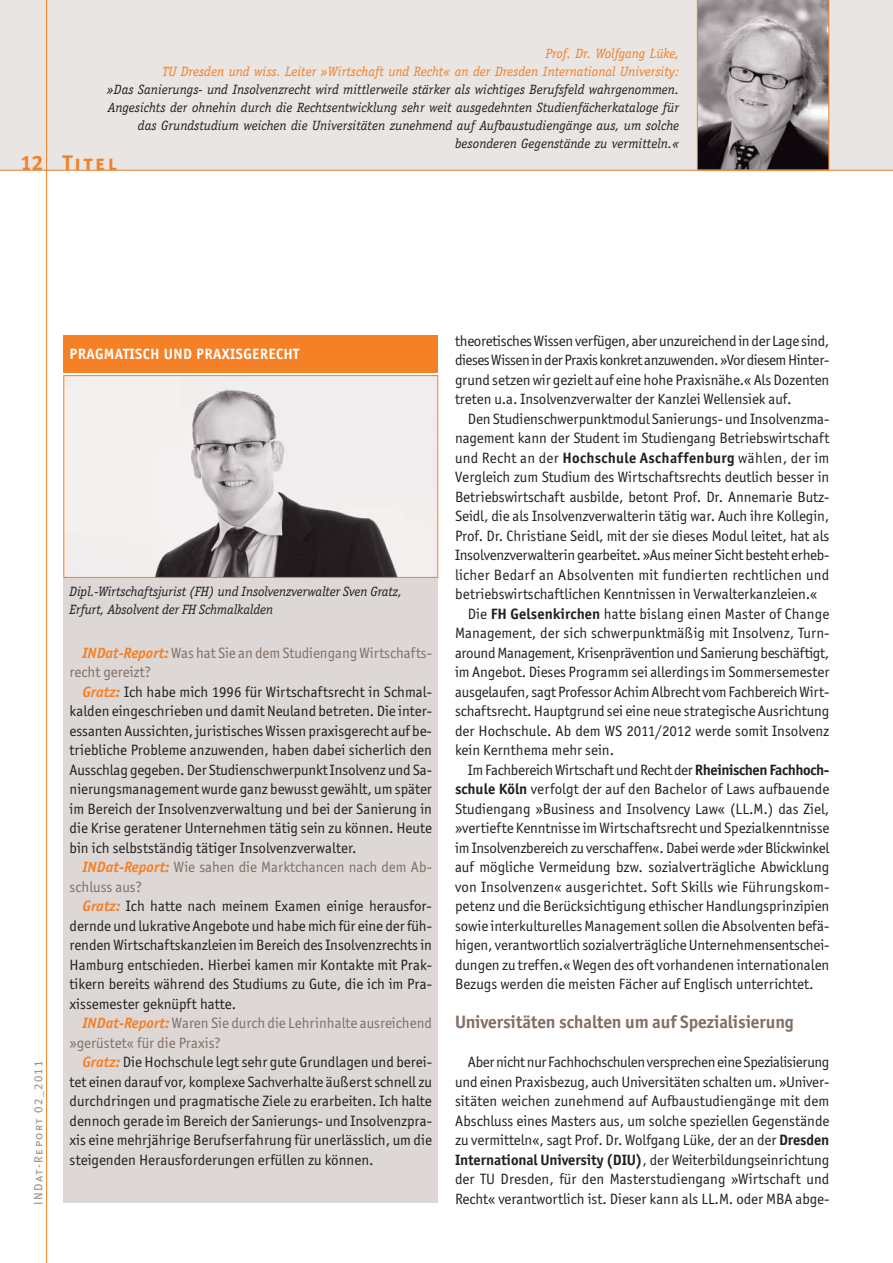
<style>
.page{position:relative;width:893px;height:1263px;background:#fff}
.page>*{position:absolute;margin:0;border:0;box-sizing:border-box;transform-origin:0 0}
.t1{font:21px "Meta Plus Bold Caps";letter-spacing:.105em;color:#f58025}
.t2{font:700 18px "Officina Sans ITC Std";letter-spacing:-.005em;color:#826f65}
.t3{font:15px/19.5px "Officina Sans ITC Std";letter-spacing:-.005em;color:#231f20;text-align:justify}
.t4{font:15px/19.5px "Officina Sans ITC Std";color:#826f65}
.t5{font:15px "Officina Sans ITC Std";letter-spacing:.015em;color:#231f20}
.t6{font:15px "Officina Sans ITC Std";letter-spacing:.02em;color:#231f20}
.t7{font:700 15px "Officina Sans ITC Std";letter-spacing:.025em;color:#fff}
.t8{font:italic 13.5px/18px "Officina Serif";color:#231f20;text-align:right}
.t9{font:italic 13.5px/18px "Officina Serif";color:#f58025;text-align:right}
.t10{font:italic 13.5px/18px "Officina Ser ITC Std";color:#231f20}
.t11{font:12px "Meta Plus Book Caps";letter-spacing:.105em;color:#9f928f}
.s1{font-weight:700;font-style:italic;color:#f58025}
.s2{font-weight:700}
</style>
<div class="page">
<div style="left:0;top:0;width:892px;height:170px;background:#e8e5e3"></div>
<svg style="left:697px;top:0;width:132px;height:170px;background:#91898a"></svg>
<hr style="left:46px;top:0;width:1px;height:1263px;background:#f58025">
<hr style="left:0;top:170px;width:892px;height:1px;background:#f58025">
<div style="left:64px;top:577px;width:374px;height:626px;background:#ddd8d6"></div>
<img style="left:66px;top:377px;width:370px;height:199px">
<div style="left:64px;top:375px;width:374px;height:203px;border:1px solid #f58025"></div>
<div style="left:64px;top:336px;width:374px;height:37px;background:#f58025"></div>
<h1 class="t1" style="left:20px;top:150px;width:24px">12</h1>
<p class="t9" style="left:162px;top:45px;width:518px">Prof. Dr. Wolfgang Lüke,<br>TU Dresden und wiss. Leiter »Wirtschaft und Recht« an der Dresden International University:</p>
<p class="t8" style="left:107px;top:81px;width:573px">»Das Sanierungs- und Insolvenzrecht wird mittlerweile stärker als wichtiges Berufsfeld wahrgenommen.<br>Angesichts der ohnehin durch die Rechtsentwicklung sehr weit ausgedehnten Studienfächerkataloge für das Grundstudium weichen die Universitäten zunehmend auf Aufbaustudiengänge aus, um solche besonderen Gegenstände zu vermitteln.«</p>
<h1 class="t1" style="left:62px;top:151px;width:56px">Titel</h1>
<p class="t11" style="left:31px;top:1205px;width:145px;rotate:-90deg">INDat-Report 02_2011</p>
<p class="t7" style="left:70px;top:346px;width:231px">PRAGMATISCH UND PRAXISGERECHT</p>
<p class="t10" style="left:70px;top:583px;width:334px">Dipl.-Wirtschaftsjurist (FH) und Insolvenzverwalter Sven Gratz,<br>Erfurt, Absolvent der FH Schmalkalden</p>
<p class="t4" style="left:70px;top:643px;width:364px;text-indent:13px"><span class="s1">INDat-Report:</span> Was hat Sie an dem Studiengang Wirtschafts&shy;recht gereizt?</p>
<p class="t3" style="left:70px;top:682px;width:364px;text-indent:13px"><span class="s1">Gratz:</span> Ich habe mich 1996 für Wirtschaftsrecht in Schmal&shy;kalden eingeschrieben und damit Neuland betreten. Die inter&shy;essanten Aussichten, juristisches Wissen praxisgerecht auf be&shy;triebliche Probleme anzuwenden, haben dabei sicherlich den Ausschlag gegeben. Der Studienschwerpunkt Insolvenz und Sa&shy;nierungsmanagement wurde ganz bewusst gewählt, um später im Bereich der Insolvenzverwaltung und bei der Sanierung in die Krise geratener Unternehmen tätig sein zu können. Heute bin ich selbstständig tätiger Insolvenzverwalter.</p>
<p class="t4" style="left:70px;top:858px;width:364px;text-indent:13px"><span class="s1">INDat-Report:</span> Wie sahen die Marktchancen nach dem Ab&shy;schluss aus?</p>
<p class="t3" style="left:70px;top:897px;width:364px;text-indent:13px"><span class="s1">Gratz:</span> Ich hatte nach meinem Examen einige herausfor&shy;dernde und lukrative Angebote und habe mich für eine der füh&shy;renden Wirtschaftskanzleien im Bereich des Insolvenzrechts in Hamburg entschieden. Hierbei kamen mir Kontakte mit Prak&shy;tikern bereits während des Studiums zu Gute, die ich im Pra&shy;xissemester geknüpft hatte.</p>
<p class="t4" style="left:70px;top:1014px;width:364px;text-indent:13px"><span class="s1">INDat-Report:</span> Waren Sie durch die Lehrinhalte ausreichend »gerüstet« für die Praxis?</p>
<p class="t3" style="left:70px;top:1053px;width:364px;text-indent:13px"><span class="s1">Gratz:</span> Die Hochschule legt sehr gute Grundlagen und berei&shy;tet einen darauf vor, komplexe Sachverhalte äußerst schnell zu durchdringen und pragmatische Ziele zu erarbeiten. Ich halte dennoch gerade im Bereich der Sanierungs- und Insolvenzpra&shy;xis eine mehrjährige Berufserfahrung für unerlässlich, um die steigenden Herausforderungen erfüllen zu können.</p>
<p class="t3" style="left:455px;top:331px;width:376px">theoretisches Wissen verfügen, aber unzureichend in der Lage sind, dieses Wissen in der Praxis konkret anzuwenden. »Vor diesem Hinter&shy;grund setzen wir gezielt auf eine hohe Praxisnähe.« Als Dozenten treten u.a. Insolvenzverwalter der Kanzlei Wellensiek auf.</p>
<p class="t3" style="left:468px;top:409px;width:363px">Den Studienschwerpunktmodul Sanierungs- und Insolvenzma-</p>
<p class="t3" style="left:455px;top:429px;width:376px">nagement kann der Student im Studiengang Betriebswirtschaft</p>
<p class="t6" style="left:455px;top:450px;width:376px">und Recht an der <span class="s2">Hochschule Aschaffenburg</span> wählen, der im</p>
<p class="t3" style="left:455px;top:468px;width:376px">Vergleich zum Studium des Wirtschaftsrechts deutlich besser in</p>
<p class="t3" style="left:455px;top:487px;width:376px">Betriebswirtschaft ausbilde, betont Prof. Dr. Annemarie Butz-</p>
<p class="t3" style="left:455px;top:507px;width:376px">Seidl, die als Insolvenzverwalterin tätig war. Auch ihre Kollegin,</p>
<p class="t3" style="left:455px;top:526px;width:376px">Prof. Dr. Christiane Seidl, mit der sie dieses Modul leitet, hat als</p>
<p class="t3" style="left:455px;top:546px;width:376px">Insolvenzverwalterin gearbeitet. »Aus meiner Sicht besteht erheb-</p>
<p class="t5" style="left:455px;top:567px;width:376px">licher Bedarf an Absolventen mit fundierten rechtlichen und</p>
<p class="t3" style="left:455px;top:585px;width:364px">betriebswirtschaftlichen Kenntnissen in Verwalterkanzleien.«</p>
<p class="t3" style="left:468px;top:604px;width:363px">Die <span class="s2">FH Gelsenkirchen</span> hatte bislang einen Master of Change</p>
<p class="t3" style="left:455px;top:624px;width:376px">Management, der sich schwerpunktmäßig mit Insolvenz, Turn-</p>
<p class="t3" style="left:455px;top:643px;width:376px">around Management, Krisenprävention und Sanierung beschäftigt,</p>
<p class="t3" style="left:455px;top:663px;width:376px">im Angebot. Dieses Programm sei allerdings im Sommersemester</p>
<p class="t3" style="left:455px;top:682px;width:376px">ausgelaufen, sagt Professor Achim Albrecht vom Fachbereich Wirt-</p>
<p class="t3" style="left:455px;top:702px;width:376px">schaftsrecht. Hauptgrund sei eine neue strategische Ausrichtung</p>
<p class="t3" style="left:455px;top:721px;width:376px">der Hochschule. Ab dem WS 2011/2012 werde somit Insolvenz</p>
<p class="t3" style="left:455px;top:741px;width:161px">kein Kernthema mehr sein.</p>
<p class="t3" style="left:468px;top:760px;width:363px">Im Fachbereich Wirtschaft und Recht der <span class="s2">Rheinischen Fachhoch-</span></p>
<p class="t3" style="left:455px;top:780px;width:376px"><span class="s2">schule Köln</span> verfolgt der auf den Bachelor of Laws aufbauende</p>
<p class="t3" style="left:455px;top:799px;width:376px">Studiengang »Business and Insolvency Law« (LL.M.) das Ziel,</p>
<p class="t3" style="left:455px;top:819px;width:376px">»vertiefte Kenntnisse im Wirtschaftsrecht und Spezialkenntnisse</p>
<p class="t3" style="left:455px;top:838px;width:376px">im Insolvenzbereich zu verschaffen«. Dabei werde »der Blickwinkel</p>
<p class="t3" style="left:455px;top:858px;width:376px">auf mögliche Vermeidung bzw. sozialverträgliche Abwicklung</p>
<p class="t3" style="left:455px;top:877px;width:376px">von Insolvenzen« ausgerichtet. Soft Skills wie Führungskom-</p>
<p class="t3" style="left:455px;top:897px;width:376px">petenz und die Berücksichtigung ethischer Handlungsprinzipien</p>
<p class="t3" style="left:455px;top:916px;width:376px">sowie interkulturelles Management sollen die Absolventen befä-</p>
<p class="t3" style="left:455px;top:936px;width:376px">higen, verantwortlich sozialverträgliche Unternehmensentschei-</p>
<p class="t3" style="left:455px;top:955px;width:376px">dungen zu treffen.« Wegen des oft vorhandenen internationalen</p>
<p class="t3" style="left:455px;top:975px;width:360px">Bezugs werden die meisten Fächer auf Englisch unterrichtet.</p>
<p class="t2" style="left:455px;top:1013px;width:340px">Universitäten schalten um auf Spezialisierung</p>
<p class="t3" style="left:455px;top:1053px;width:376px;text-indent:13px">Aber nicht nur Fachhochschulen versprechen eine Spezialisierung und einen Praxisbezug, auch Universitäten schalten um. »Univer&shy;sitäten weichen zunehmend auf Aufbaustudiengänge mit dem Abschluss eines Masters aus, um solche speziellen Gegenstände zu vermitteln«, sagt Prof. Dr. Wolfgang Lüke, der an der <span class="s2">Dresden International University (DIU)</span>, der Weiterbildungseinrichtung der TU Dresden, für den Masterstudiengang »Wirtschaft und Recht« verantwortlich ist. Dieser kann als LL.M. oder MBA abge-</p>
</div>
